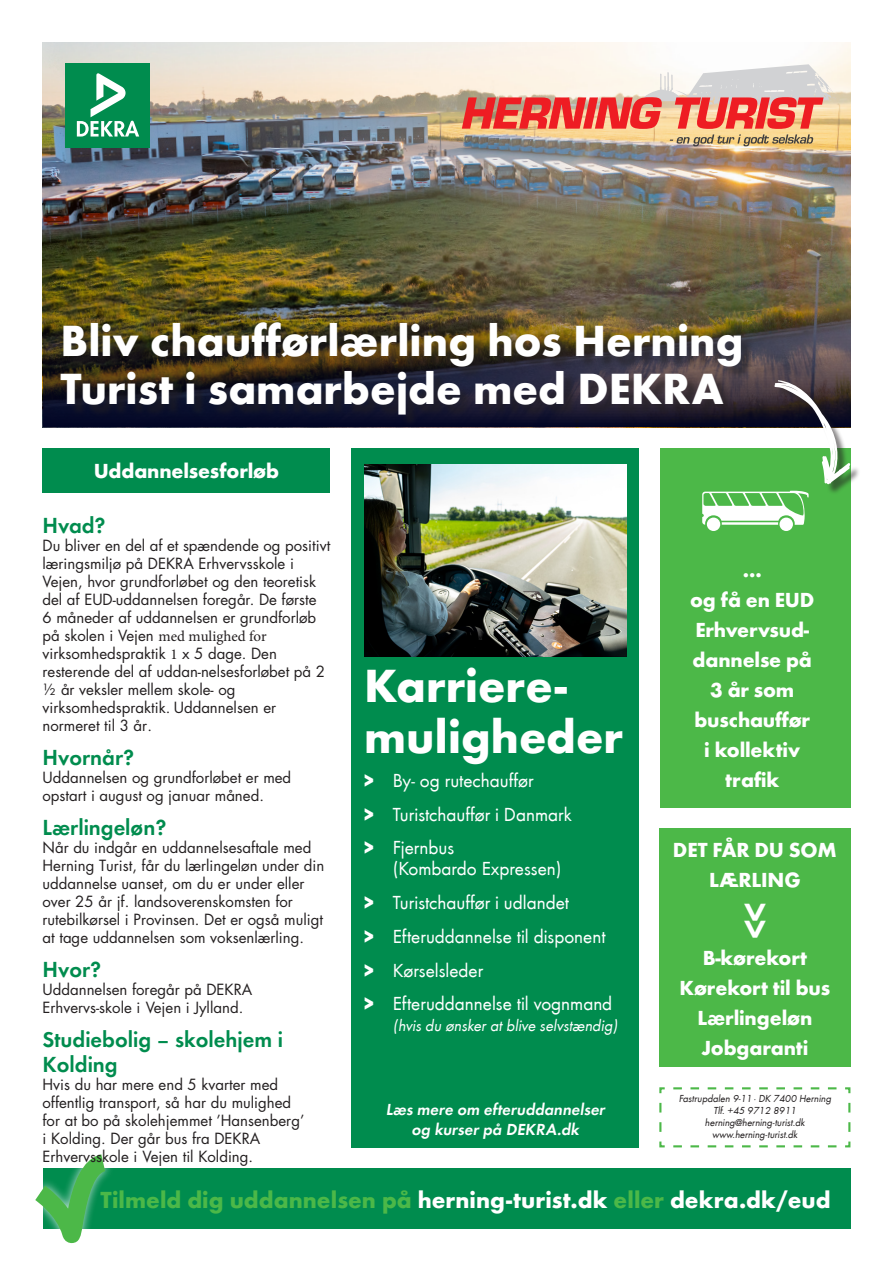
<style>
.page{position:relative;width:893px;height:1263px;background:#fff}
.page>*{position:absolute;margin:0;border:0;box-sizing:border-box;transform-origin:0 0}
.t1{font:700 48px/51px "Futura";color:#fff}
.t2{font:700 45px/48px "Futura";color:#fff}
.H1_box{font:39.15px "Futura Dem";color:#fff}
.Body{font:700 24px "Futura";color:#fff}
.Body-2{font:22.5px/25.5px "Futura Dem";color:#008c4e}
.t3{font:700 21px/30px "Futura";letter-spacing:-.01em;color:#fff;text-align:center}
.t4{font:19.5px/21px "Futura Boo";color:#fff}
.Body-3{font:16.5px/19.5px "Futura Dem";color:#fff;text-align:center}
.t5{font:16.5px "Futura Boo";color:#fff}
.Body-4{font:15px/18px "Futura Std";color:#231f20}
.Byer{font:10.5px/12px "Futura Boo";color:#231f20;text-align:center}
.s1{font-family:"Minion Pro"}
.s2{font-family:"Futura";font-weight:700}
.s3{color:#4cb848}
</style>
<div class="page">
<div style="left:351px;top:448px;width:288px;height:699px;background:#008c4e"></div>
<div style="left:43px;top:1168px;width:807px;height:61px;background:#008c4e"></div>
<div style="left:660px;top:448px;width:190px;height:360px;background:#4cb848"></div>
<div style="left:659px;top:829px;width:191px;height:238px;background:#4cb848"></div>
<svg style="left:659px;top:1087px;width:192px;height:61px"></svg>
<div style="left:779px;top:518px;width:14px;height:13px;background:#fff;border-radius:50%"></div>
<div style="left:707px;top:518px;width:13px;height:13px;background:#fff;border-radius:50%"></div>
<div style="left:27px;top:1145px;width:87px;height:107px;background:#fff;opacity:.75"></div>
<svg style="left:35px;top:1154px;width:70px;height:89px"></svg>
<img style="left:364px;top:464px;width:262px;height:192px">
<img style="left:43px;top:43px;width:807px;height:384px">
<div style="left:776px;top:382px;width:84px;height:113px;background:#231f20;opacity:.55"></div>
<svg style="left:702px;top:380px;width:149px;height:145px"></svg>
<div style="left:65px;top:64px;width:85px;height:84px;background:#008c4e"></div>
<svg style="left:77px;top:73px;width:62px;height:64px"></svg>
<div style="left:63px;top:325px;width:691px;height:102px;background:#231f20;opacity:.55"></div>
<div style="left:43px;top:448px;width:287px;height:44px;background:#008c4e"></div>
<img style="left:462px;top:64px;width:375px;height:82px">
<h2 class="t2" style="left:61px;top:313px;width:684px">Bliv chaufførlærling hos Herning<br>Turist i samarbejde med DEKRA</h2>
<p class="t3" style="left:94px;top:454px;width:187px">Uddannelsesforløb</p>
<p class="Body-2" style="left:43px;top:511px;width:65px">Hvad?</p>
<p class="Body-4" style="left:43px;top:536px;width:289px">Du bliver en del af et spændende og positivt læringsmiljø på DEKRA Erhvervsskole i Vejen, hvor grundforløbet og den teoretisk del af EUD-uddannelsen foregår. De første<br>6 måneder af uddannelsen er grundforløb på skolen i Vejen <span class="s1">med mulighed for </span>virksomhedspraktik <span class="s1">1</span> x 5 dage. Den resterende del af uddan-nelsesforløbet på 2 ½ år veksler mellem skole- og virksomhedspraktik. Uddannelsen er normeret til 3 år.</p>
<p class="Body-2" style="left:43px;top:743px;width:93px">Hvornår?</p>
<p class="Body-4" style="left:43px;top:768px;width:250px">Uddannelsen og grundforløbet er med opstart i august og januar måned.</p>
<p class="Body-2" style="left:43px;top:813px;width:125px">Lærlingeløn?</p>
<p class="Body-4" style="left:43px;top:838px;width:283px">Når du indgår en uddannelsesaftale med Herning Turist, får du lærlingeløn under din uddannelse uanset, om du er under eller over 25 år jf. landsoverenskomsten for rutebilkørsel i Provinsen. Det er også muligt at tage uddannelsen som voksenlærling.</p>
<p class="Body-2" style="left:43px;top:955px;width:60px">Hvor?</p>
<p class="Body-4" style="left:43px;top:980px;width:211px">Uddannelsen foregår på DEKRA<br>Erhvervs-skole i Vejen i Jylland.</p>
<p class="Body-2" style="left:43px;top:1025px;width:242px">Studiebolig – skolehjem i<br>Kolding</p>
<p class="Body-4" style="left:43px;top:1076px;width:263px">Hvis du har mere end 5 kvarter med offentlig transport, så har du mulighed for at bo på skolehjemmet ’Hansenberg’ i Kolding. Der går bus fra DEKRA Erhvervsskole i Vejen til Kolding.</p>
<h1 class="t1" style="left:364px;top:657px;width:261px">Karriere&shy;muligheder</h1>
<p class="t4" style="left:364px;top:769px;width:171px"><span class="s2">&gt;</span> By- og rutechauffør</p>
<p class="t4" style="left:364px;top:802px;width:209px"><span class="s2">&gt;</span> Turistchauffør i Danmark</p>
<p class="t4" style="left:393px;top:836px;width:170px;text-indent:-28px"><span class="s2">&gt;</span> Fjernbus<br>(Kombardo Expressen)</p>
<p class="t4" style="left:364px;top:891px;width:206px"><span class="s2">&gt;</span> Turistchauffør i udlandet</p>
<p class="t4" style="left:364px;top:925px;width:243px"><span class="s2">&gt;</span> Efteruddannelse til disponent</p>
<p class="t4" style="left:364px;top:958px;width:121px"><span class="s2">&gt;</span> Kørselsleder</p>
<p class="t4" style="left:364px;top:992px;width:250px"><span class="s2">&gt;</span> Efteruddannelse til vognmand</p>
<p class="t5" style="left:393px;top:1014px;width:229px">(hvis du ønsker at blive selvstændig)</p>
<p class="Body-3" style="left:386px;top:1099px;width:224px">Læs mere om efteruddannelser og kurser på DEKRA.dk</p>
<p class="t3" style="left:690px;top:553px;width:126px">...<br>og få en EUD<br>Erhvervsud&shy;dannelse på<br>3 år som buschauffør i kollektiv trafik</p>
<p class="t3" style="left:673px;top:834px;width:165px">DET FÅR DU SOM<br>LÆRLING</p>
<p class="H1_box" style="left:726px;top:939px;width:39px;rotate:-90deg">&lt;&lt;</p>
<p class="t3" style="left:703px;top:942px;width:106px">B-kørekort</p>
<p class="t3" style="left:680px;top:972px;width:152px">Kørekort til bus</p>
<p class="t3" style="left:697px;top:1002px;width:116px">Lærlingeløn</p>
<p class="t3" style="left:701px;top:1032px;width:109px">Jobgaranti</p>
<p class="Byer" style="left:679px;top:1092px;width:156px">Fastrupdalen 9-11 · DK 7400 Herning<br>Tlf. +45 9712 8911 herning@herning-turist.dk www.herning-turist.dk</p>
<p class="Body" style="left:101px;top:1182px;width:732px"><span class="s3">Tilmeld dig uddannelsen på</span> herning-turist.dk <span class="s3">eller</span> dekra.dk/eud</p>
</div>
